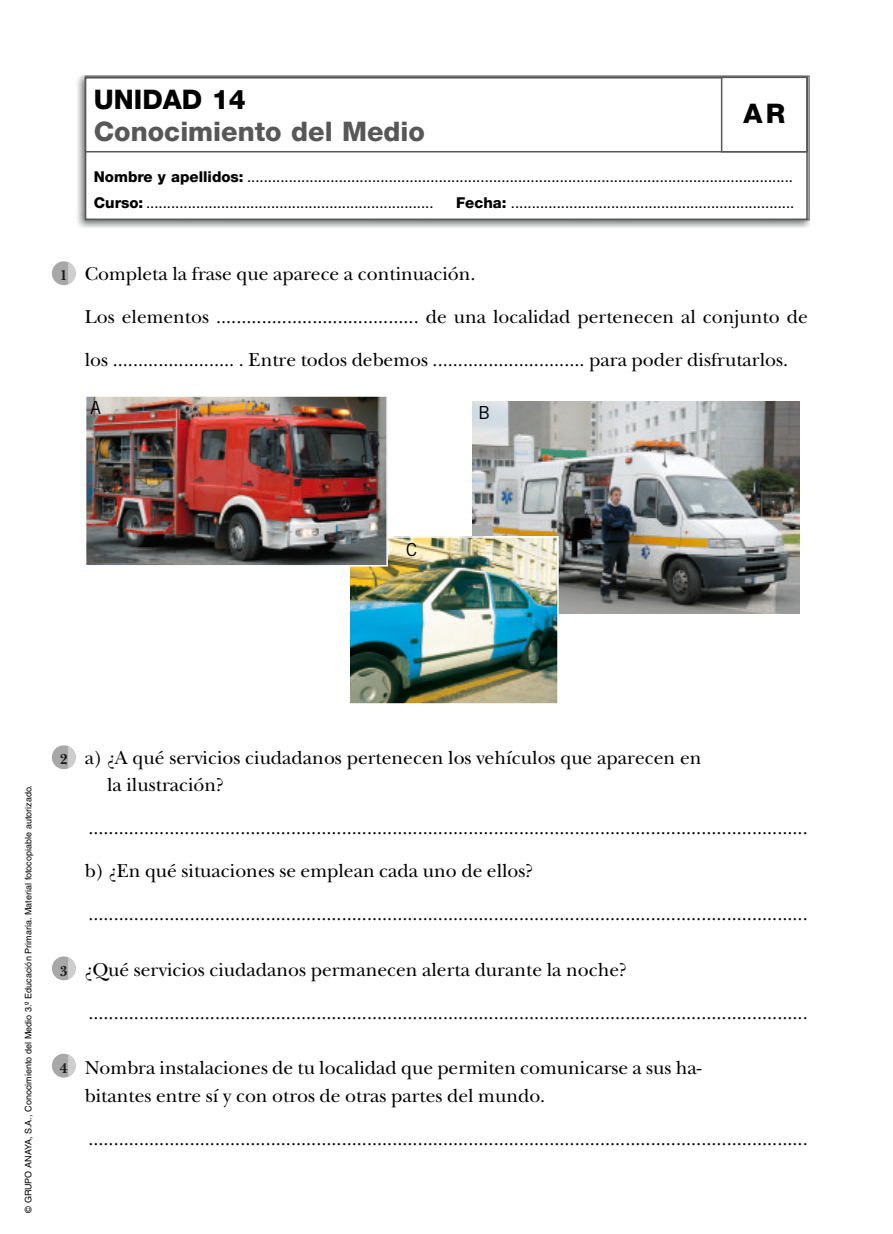
<style>
.page{position:relative;width:893px;height:1234px;background:#fff}
.page>*{position:absolute;margin:0;border:0;box-sizing:border-box;transform-origin:0 0}
.t1{font:800 27px "Helvetica Neue";color:#575757}
.t2{font:800 27px "Helvetica Neue";color:#000}
.t3{font:19.5px/42.8px "New Baskerville";color:#000}
.t4{font:18px "Trade Gothic";color:#000}
.t5{font:15px/26.5px "Helvetica Neue";color:#000}
.t6{font:700 15px "New Baskerville";color:#1d1d1d}
.t7{font:9px "Helvetica";color:#000}
.s1{font-weight:800}
.s2{font-weight:700;font-size:15px;color:#1d1d1d}
</style>
<div class="page">
<img style="left:77px;top:75px;width:732px;height:153px">
<div style="left:86px;top:77px;width:721px;height:142px;background:#fff"></div>
<div style="left:85px;top:77px;width:723px;height:143px;border:2px solid #575757"></div>
<div style="left:85px;top:77px;width:723px;height:75px;border:2px solid #575757"></div>
<div style="left:721px;top:77px;width:87px;height:75px;border:2px solid #575757"></div>
<div style="left:52px;top:261px;width:24px;height:24px;background:#a8a8a8;border-radius:50%"></div>
<svg style="left:68px;top:262px;width:8px;height:22px"></svg>
<div style="left:52px;top:745px;width:24px;height:24px;background:#a8a8a8;border-radius:50%"></div>
<svg style="left:68px;top:746px;width:8px;height:22px"></svg>
<div style="left:52px;top:956px;width:24px;height:24px;background:#a8a8a8;border-radius:50%"></div>
<svg style="left:68px;top:957px;width:8px;height:22px"></svg>
<div style="left:52px;top:1053px;width:24px;height:24px;background:#a8a8a8;border-radius:50%"></div>
<svg style="left:68px;top:1054px;width:8px;height:22px"></svg>
<img style="left:472px;top:401px;width:327px;height:213px">
<img style="left:351px;top:539px;width:205px;height:162px">
<div style="left:348px;top:536px;width:211px;height:168px;border:2px solid #fff"></div>
<img style="left:88px;top:398px;width:297px;height:165px">
<div style="left:85px;top:395px;width:303px;height:171px;border:2px solid #fff"></div>
<h1 class="t2" style="left:94px;top:89px;width:153px">UNIDAD 14</h1>
<h1 class="t1" style="left:94px;top:121px;width:333px">Conocimiento del Medio</h1>
<h1 class="t2" style="left:743px;top:104px;width:43px">AR</h1>
<p class="t5" style="left:94px;top:163px;width:701px"><span class="s1">Nombre y apellidos:</span> ...................................................................................................................................<br><span class="s1">Curso:</span> .....................................................................</p>
<p class="t5" style="left:456px;top:189px;width:340px"><span class="s1">Fecha:</span> ....................................................................</p>
<p class="t3" style="left:85px;top:255px;width:724px;text-indent:-25px"><span class="s2">1</span> Completa la frase que aparece a continuación.<br>Los elementos ........................................ de una localidad pertenecen al conjunto de los ........................ . Entre todos debemos .............................. para poder disfrutarlos.</p>
<p class="t4" style="left:90px;top:397px;width:12px">A</p>
<p class="t4" style="left:478px;top:402px;width:14px">B</p>
<p class="t4" style="left:406px;top:539px;width:12px">C</p>
<p class="t7" style="left:25px;top:1212px;width:429px;rotate:-90deg">© GRUPO ANAYA, S.A., Conocimiento del Medio 3.º Educación Primaria. Material fotocopiable autorizado.</p>
<p class="t6" style="left:60px;top:754px;width:9px">2</p>
<p class="t3" style="left:107px;top:746px;width:596px;line-height:27px;text-indent:-22px">a) ¿A qué servicios ciudadanos pertenecen los vehículos que aparecen en la ilustración?</p>
<p class="t3" style="left:88px;top:808px;width:721px">..............................................................................................................................................</p>
<p class="t3" style="left:85px;top:851px;width:450px">b) ¿En qué situaciones se emplean cada uno de ellos?</p>
<p class="t3" style="left:88px;top:894px;width:721px">..............................................................................................................................................</p>
<p class="t6" style="left:60px;top:965px;width:9px">3</p>
<p class="t3" style="left:85px;top:950px;width:724px">¿Qué servicios ciudadanos permanecen alerta durante la noche? ..............................................................................................................................................</p>
<p class="t6" style="left:60px;top:1062px;width:9px">4</p>
<p class="t3" style="left:85px;top:1055px;width:618px;line-height:27.8px">Nombra instalaciones de tu localidad que permiten comunicarse a sus ha&shy;bitantes entre sí y con otros de otras partes del mundo.</p>
<p class="t3" style="left:88px;top:1118px;width:721px">..............................................................................................................................................</p>
</div>
